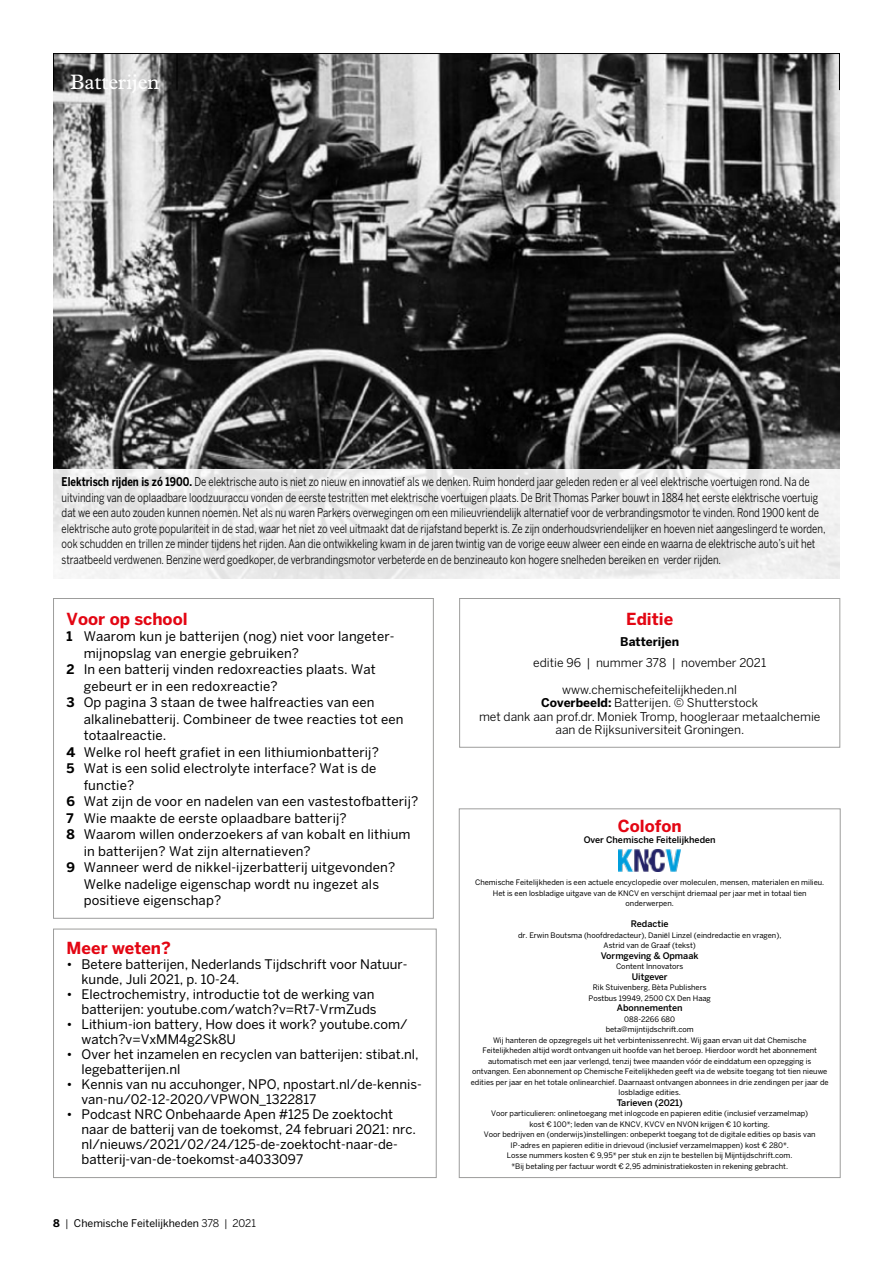
<style>
.page{position:relative;width:893px;height:1263px;background:#fff}
.page>*{position:absolute;margin:0;border:0;box-sizing:border-box;transform-origin:0 0}
.t1{font:21px "Plantin Std";color:#fff}
.t2{font:700 16.5px "Benton Sans";color:#e30613}
.t3{font:13.2px/15px "Benton Sans";letter-spacing:.01em;color:#000}
.t4{font:12px/15.5px "Benton Sans";color:#000;scale:.8 1}
.t5{font:12px/13.5px "Benton Sans";color:#000;text-align:center}
.t6{font:700 12px "Benton Sans";color:#000}
.t7{font:10.5px "Benton Sans";color:#000}
.t8{font:500 9px "Benton Sans";color:#000}
.t9{font:7.5px/10.5px "Benton Sans";color:#000;text-align:center}
.s1{font-weight:700}
.s2{font-style:inherit}
</style>
<div class="page">
<img style="left:53px;top:55px;width:787px;height:290px">
<img style="left:53px;top:345px;width:787px;height:233px">
<div style="left:53px;top:53px;width:787px;height:37px;border:1px solid #000"></div>
<hr style="left:177px;top:54px;width:1px;height:36px;background:#000">
<div style="left:53px;top:598px;width:381px;height:321px;border:1px solid #9d9d9c"></div>
<div style="left:459px;top:598px;width:381px;height:150px;border:1px solid #9d9d9c"></div>
<img style="left:619px;top:849px;width:62px;height:22px">
<div style="left:459px;top:808px;width:382px;height:370px;border:1px solid #9d9d9c"></div>
<div style="left:53px;top:929px;width:384px;height:249px;border:1px solid #9d9d9c"></div>
<h1 class="t1" style="left:70px;top:69px;width:91px">Batterijen</h1>
<p class="t4" style="left:62px;top:474px;width:956px"><span class="s1">Elektrisch rijden is zó 1900.</span> De elektrische auto is niet zo nieuw en innovatief als we denken. Ruim honderd jaar geleden reden er al veel elektrische voertuigen rond. Na de uitvinding van de oplaadbare loodzuuraccu vonden de eerste testritten met elektrische voertuigen plaats. De Brit Thomas Parker bouwt in 1884 het eerste elektrische voertuig dat we een auto zouden kunnen noemen. Net als nu waren Parkers overwegingen om een milieuvriendelijk alternatief voor de verbrandingsmotor te vinden. Rond 1900 kent de elektrische auto grote populariteit in de stad, waar het niet zo veel uitmaakt dat de rijafstand beperkt is. Ze zijn onderhoudsvriendelijker en hoeven niet aangeslingerd te worden, ook schudden en trillen ze minder tijdens het rijden. Aan die ontwikkeling kwam in de jaren twintig van de vorige eeuw alweer een einde en waarna de elektrische auto’s uit het straatbeeld verdwenen. Benzine werd goedkoper, de verbrandingsmotor verbeterde en de benzineauto kon hogere snelheden bereiken en verder rijden.</p>
<h2 class="t2" style="left:67px;top:609px;width:122px">Voor op school</h2>
<h3 class="t3" style="left:67px;top:629px;width:329px"><span class="s1">1</span> Waarom kun je batterijen (nog) niet voor langeter-</h3>
<h3 class="t3" style="left:84px;top:645px;width:217px">mijnopslag van energie gebruiken?</h3>
<h3 class="t3" style="left:67px;top:662px;width:311px"><span class="s1">2</span> In een batterij vinden redoxreacties plaats. Wat</h3>
<h3 class="t3" style="left:84px;top:678px;width:196px">gebeurt er in een redoxreactie?</h3>
<h3 class="t3" style="left:67px;top:695px;width:309px"><span class="s1">3</span> Op pagina 3 staan de twee halfreacties van een</h3>
<h3 class="t3" style="left:84px;top:711px;width:321px">alkalinebatterij. Combineer de twee reacties tot een</h3>
<h3 class="t3" style="left:84px;top:728px;width:84px">totaalreactie.</h3>
<h3 class="t3" style="left:67px;top:744px;width:314px"><span class="s1">4</span> Welke rol heeft grafiet in een lithiumionbatterij?</h3>
<h3 class="t3" style="left:67px;top:761px;width:311px"><span class="s1">5</span> Wat is een solid electrolyte interface? Wat is de</h3>
<h3 class="t3" style="left:84px;top:777px;width:52px">functie?</h3>
<h3 class="t3" style="left:67px;top:794px;width:353px"><span class="s1">6</span> Wat zijn de voor en nadelen van een vastestofbatterij?</h3>
<h3 class="t3" style="left:67px;top:810px;width:282px"><span class="s1">7</span> Wie maakte de eerste oplaadbare batterij?</h3>
<h3 class="t3" style="left:67px;top:827px;width:345px"><span class="s1">8</span> Waarom willen onderzoekers af van kobalt en lithium</h3>
<h3 class="t3" style="left:84px;top:843px;width:229px">in batterijen? Wat zijn alternatieven?</h3>
<h3 class="t3" style="left:67px;top:860px;width:330px"><span class="s1">9</span> Wanneer werd de nikkel-ijzerbatterij uitgevonden?</h3>
<h3 class="t3" style="left:84px;top:876px;width:297px">Welke nadelige eigenschap wordt nu ingezet als</h3>
<h3 class="t3" style="left:84px;top:893px;width:139px">positieve eigenschap?</h3>
<h2 class="t2" style="left:67px;top:938px;width:106px">Meer weten?</h2>
<h3 class="t3" style="left:82px;top:957px;width:328px;text-indent:-15px">• Betere batterijen, Nederlands Tijdschrift voor Natuur&shy;kunde, Juli 2021, p. 10-24.</h3>
<h3 class="t3" style="left:67px;top:987px;width:311px;text-align:right">• Electrochemistry, introductie tot de werking van batterijen: youtube.com/watch?v=Rt7-VrmZuds</h3>
<h3 class="t3" style="left:82px;top:1017px;width:328px;text-indent:-15px">• Lithium-ion battery, How does it work? youtube.com/ watch?v=VxMM4g2Sk8U</h3>
<h3 class="t3" style="left:82px;top:1047px;width:339px;text-indent:-15px">• Over het inzamelen en recyclen van batterijen: stibat.nl, legebatterijen.nl</h3>
<h3 class="t3" style="left:82px;top:1077px;width:342px;text-indent:-15px">• Kennis van nu accuhonger, NPO, npostart.nl/de-kennis&shy;van-nu/02-12-2020/VPWON_1322817</h3>
<h3 class="t3" style="left:82px;top:1107px;width:336px;text-indent:-15px">• Podcast NRC Onbehaarde Apen #125 De zoektocht naar de batterij van de toekomst, 24 februari 2021: nrc. nl/nieuws/2021/02/24/125-de-zoektocht-naar-de&shy;batterij-van-de-toekomst-a4033097</h3>
<h3 class="t7" style="left:53px;top:1217px;width:204px"><span class="s1">8</span> <span class="s2">|</span> Chemische Feitelijkheden <span class="s2">378 | 2021</span></h3>
<h2 class="t2" style="left:626px;top:609px;width:49px">Editie</h2>
<h3 class="t6" style="left:620px;top:634px;width:61px">Batterijen</h3>
<h3 class="t5" style="left:533px;top:655px;width:234px">editie 96 | nummer 378 | november 2021</h3>
<h3 class="t5" style="left:479px;top:682px;width:343px">www.chemischefeitelijkheden.nl<br><span class="s1">Coverbeeld:</span> Batterijen. © Shutterstock<br>met dank aan prof.dr. Moniek Tromp, hoogleraar metaalchemie aan de Rijksuniversiteit Groningen.</h3>
<h2 class="t2" style="left:618px;top:816px;width:65px">Colofon</h2>
<p class="t8" style="left:584px;top:834px;width:133px">Over Chemische Feitelijkheden</p>
<p class="t9" style="left:475px;top:877px;width:351px">Chemische Feitelijkheden is een actuele encyclopedie over moleculen, mensen, materialen en milieu.<br>Het is een losbladige uitgave van de KNCV en verschijnt driemaal per jaar met in totaal tien onderwerpen.</p>
<p class="t8" style="left:631px;top:918px;width:39px">Redactie</p>
<p class="t9" style="left:518px;top:929px;width:265px">dr. Erwin Boutsma (hoofdredacteur), Daniël Linzel (eindredactie en vragen),<br>Astrid van de Graaf (tekst)</p>
<p class="t8" style="left:601px;top:950px;width:99px">Vormgeving &amp; Opmaak</p>
<p class="t9" style="left:616px;top:961px;width:69px">Content Innovators</p>
<p class="t8" style="left:632px;top:971px;width:37px">Uitgever</p>
<p class="t9" style="left:588px;top:982px;width:124px">Rik Stuivenberg, Bèta Publishers<br>Postbus 19949, 2500 CX Den Haag</p>
<p class="t8" style="left:617px;top:1002px;width:67px">Abonnementen</p>
<p class="t9" style="left:471px;top:1013px;width:359px">088-2266 680<br>beta@mijntijdschrift.com<br>Wij hanteren de opzegregels uit het verbintenissenrecht. Wij gaan ervan uit dat Chemische Feitelijkheden altijd wordt ontvangen uit hoofde van het beroep. Hierdoor wordt het abonnement automatisch met een jaar verlengd, tenzij twee maanden vóór de einddatum een opzegging is ontvangen. Een abonnement op Chemische Feitelijkheden geeft via de website toegang tot tien nieuwe edities per jaar en het totale onlinearchief. Daarnaast ontvangen abonnees in drie zendingen per jaar de losbladige edities.</p>
<p class="t8" style="left:617px;top:1097px;width:68px">Tarieven (2021)</p>
<p class="t9" style="left:484px;top:1108px;width:333px">Voor particulieren: onlinetoegang met inlogcode en papieren editie (inclusief verzamelmap) kost € 100*; leden van de KNCV, KVCV en NVON krijgen € 10 korting.<br>Voor bedrijven en (onderwijs)instellingen: onbeperkt toegang tot de digitale edities op basis van IP-adres en papieren editie in drievoud (inclusief verzamelmappen) kost € 280*.<br>Losse nummers kosten € 9,95* per stuk en zijn te bestellen bij Mijntijdschrift.com.<br>*Bij betaling per factuur wordt € 2,95 administratiekosten in rekening gebracht.</p>
</div>
